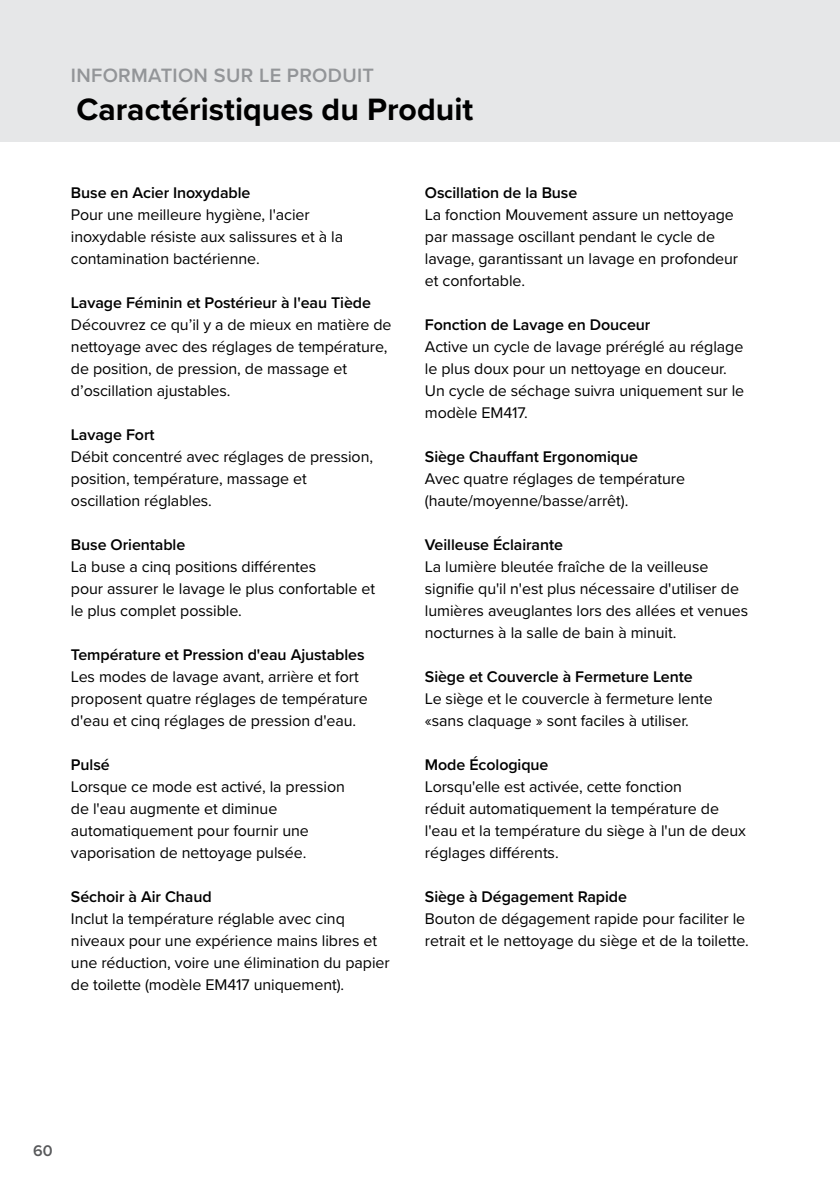
<style>
.page{position:relative;width:840px;height:1191px;background:#fff}
.page>*{position:absolute;margin:0;border:0;box-sizing:border-box;transform-origin:0 0}
.t1{font:700 32px "Proxima Nova";color:#000}
.t2{font:600 20px "Proxima Nova";letter-spacing:.015em;color:#939598}
.t3{font:16px/22px "Proxima Nova";letter-spacing:-.005em;color:#000}
.t4{font:600 16px "Proxima Nova";letter-spacing:-.005em;color:#000}
.t5{font:600 16px "Proxima Nova";color:#58595b}
</style>
<div class="page">
<div style="left:0;top:0;width:839px;height:142px;background:#e6e7e8"></div>
<p class="t2" style="left:71px;top:60px;width:304px">INFORMATION SUR LE PRODUIT</p>
<h1 class="t1" style="left:76px;top:86px;width:398px">Caractéristiques du Produit</h1>
<p class="t4" style="left:71px;top:181px;width:181px">Buse en Acier Inoxydable</p>
<p class="t3" style="left:71px;top:203px;width:273px">Pour une meilleure hygiène, l'acier inoxydable résiste aux salissures et à la contamination bactérienne.</p>
<p class="t4" style="left:71px;top:291px;width:301px">Lavage Féminin et Postérieur à l'eau Tiède</p>
<p class="t3" style="left:71px;top:313px;width:322px">Découvrez ce qu’il y a de mieux en matière de nettoyage avec des réglages de température, de position, de pression, de massage et d’oscillation ajustables.</p>
<p class="t4" style="left:71px;top:423px;width:85px">Lavage Fort</p>
<p class="t3" style="left:71px;top:445px;width:303px">Débit concentré avec réglages de pression, position, température, massage et oscillation réglables.</p>
<p class="t4" style="left:71px;top:533px;width:116px">Buse Orientable</p>
<p class="t3" style="left:71px;top:555px;width:305px">La buse a cinq positions différentes<br>pour assurer le lavage le plus confortable et le plus complet possible.</p>
<p class="t4" style="left:71px;top:643px;width:295px">Température et Pression d'eau Ajustables</p>
<p class="t3" style="left:71px;top:665px;width:298px">Les modes de lavage avant, arrière et fort proposent quatre réglages de température d'eau et cinq réglages de pression d'eau.</p>
<p class="t4" style="left:71px;top:753px;width:40px">Pulsé</p>
<p class="t3" style="left:71px;top:775px;width:275px">Lorsque ce mode est activé, la pression de l'eau augmente et diminue automatiquement pour fournir une vaporisation de nettoyage pulsée.</p>
<p class="t4" style="left:71px;top:885px;width:142px">Séchoir à Air Chaud</p>
<p class="t3" style="left:71px;top:907px;width:320px">Inclut la température réglable avec cinq niveaux pour une expérience mains libres et une réduction, voire une élimination du papier de toilette (modèle EM417 uniquement).</p>
<p class="t4" style="left:424px;top:180px;width:154px">Oscillation de la Buse</p>
<p class="t3" style="left:424px;top:202px;width:314px">La fonction Mouvement assure un nettoyage par massage oscillant pendant le cycle de lavage, garantissant un lavage en profondeur et confortable.</p>
<p class="t4" style="left:424px;top:312px;width:227px">Fonction de Lavage en Douceur</p>
<p class="t3" style="left:424px;top:334px;width:321px">Active un cycle de lavage préréglé au réglage le plus doux pour un nettoyage en douceur.<br>Un cycle de séchage suivra uniquement sur le modèle EM417.</p>
<p class="t4" style="left:424px;top:444px;width:214px">Siège Chauffant Ergonomique</p>
<p class="t3" style="left:424px;top:466px;width:261px">Avec quatre réglages de température (haute/moyenne/basse/arrêt).</p>
<p class="t4" style="left:424px;top:532px;width:140px">Veilleuse Éclairante</p>
<p class="t3" style="left:424px;top:554px;width:324px">La lumière bleutée fraîche de la veilleuse signifie qu'il n'est plus nécessaire d'utiliser de lumières aveuglantes lors des allées et venues nocturnes à la salle de bain à minuit.</p>
<p class="t4" style="left:424px;top:664px;width:269px">Siège et Couvercle à Fermeture Lente</p>
<p class="t3" style="left:424px;top:686px;width:289px">Le siège et le couvercle à fermeture lente «sans claquage » sont faciles à utiliser.</p>
<p class="t4" style="left:424px;top:752px;width:125px">Mode Écologique</p>
<p class="t3" style="left:424px;top:774px;width:322px">Lorsqu'elle est activée, cette fonction<br>réduit automatiquement la température de l'eau et la température du siège à l'un de deux réglages différents.</p>
<p class="t4" style="left:424px;top:884px;width:203px">Siège à Dégagement Rapide</p>
<p class="t3" style="left:424px;top:906px;width:325px">Bouton de dégagement rapide pour faciliter le retrait et le nettoyage du siège et de la toilette.</p>
<p class="t5" style="left:33px;top:1139px;width:21px">60</p>
</div>
